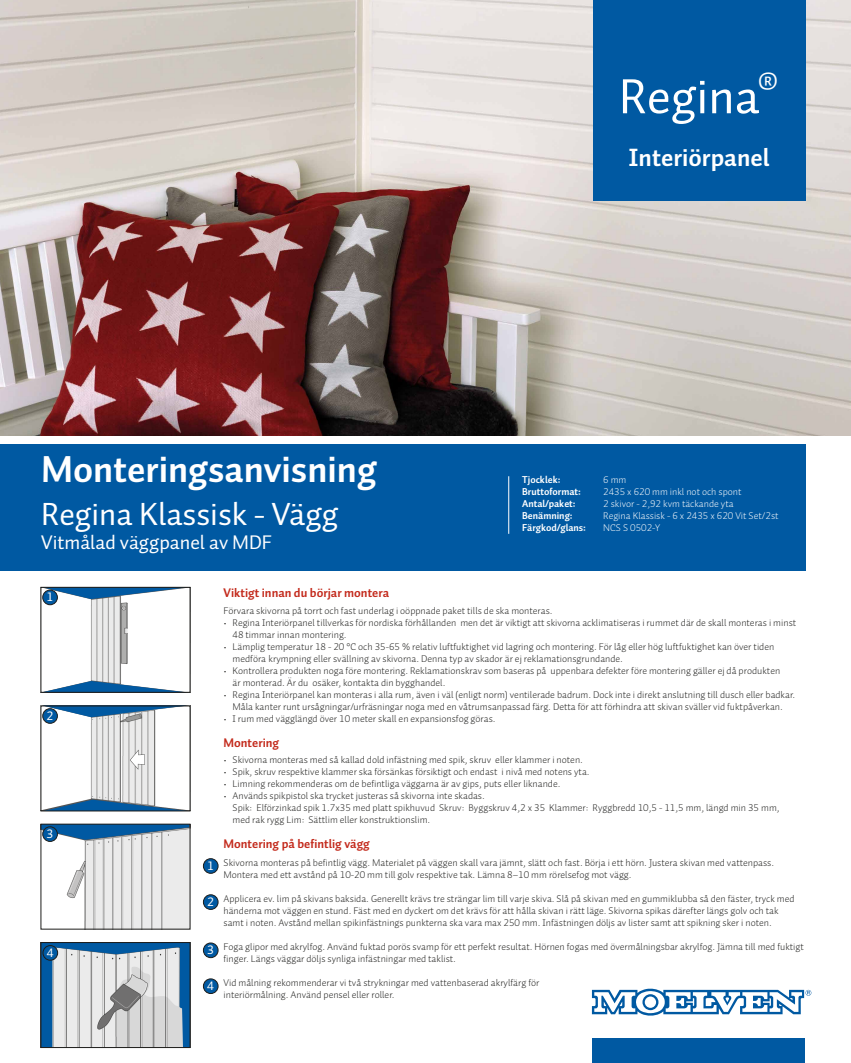
<style>
.page{position:relative;width:851px;height:1063px;background:#fff}
.page>*{position:absolute;margin:0;border:0;box-sizing:border-box;transform-origin:0 0}
.t1{font:50px "Auto 1 TF Regular";color:#fff}
.t2{font:37.5px "Auto 1 TF Bold";color:#fff}
.t3{font:32.5px "Auto 1 TF Regular";color:#fff}
.t4{font:25px "Auto 1 TF Bold";color:#fff}
.t5{font:20px "Auto 1 TF Regular";color:#fff}
.t6{font:12.5px "Auto 1 TF Bold";color:#c32a1c}
.t7{font:12.5px "Auto 1 TF Regular";color:#fff}
.t8{font:10px/12px "Auto 1 TF Light";color:#1d1d1b}
.t9{font:10px "Auto 1 TF Light";color:#fff}
.t10{font:10px "Auto 1 TF Bold";color:#fff}
</style>
<div class="page">
<img style="left:0;top:0;width:850px;height:435px">
<svg style="left:591px;top:988px;width:220px;height:28px"></svg>
<div style="left:592px;top:1038px;width:212px;height:25px;background:#0059a2"></div>
<div style="left:593px;top:0;width:212px;height:201px;background:#0059a2"></div>
<div style="left:0;top:444px;width:805px;height:126px;background:#0059a2"></div>
<img style="left:44px;top:599px;width:84px;height:82px">
<svg style="left:43px;top:589px;width:134px;height:10px"></svg>
<svg style="left:47px;top:681px;width:129px;height:10px"></svg>
<div style="left:41px;top:587px;width:149px;height:106px;border:1px solid #1d1d1b"></div>
<div style="left:43px;top:590px;width:14px;height:15px;background:#0059a2;border-radius:50%"></div>
<div style="left:42px;top:590px;width:16px;height:15px;border:1px solid #1d1d1b;border-radius:50%"></div>
<img style="left:44px;top:717px;width:112px;height:83px">
<div style="left:43px;top:709px;width:14px;height:14px;background:#0059a2;border-radius:50%"></div>
<div style="left:42px;top:708px;width:16px;height:16px;border:1px solid #1d1d1b;border-radius:50%"></div>
<svg style="left:47px;top:800px;width:130px;height:9px"></svg>
<svg style="left:43px;top:705px;width:144px;height:12px"></svg>
<img style="left:46px;top:840px;width:142px;height:88px">
<svg style="left:43px;top:826px;width:145px;height:14px;background:#5488b3"></svg>
<div style="left:41px;top:824px;width:149px;height:106px;border:1px solid #1d1d1b"></div>
<div style="left:43px;top:827px;width:14px;height:14px;background:#0059a2;border-radius:50%"></div>
<div style="left:42px;top:826px;width:16px;height:16px;border:1px solid #1d1d1b;border-radius:50%"></div>
<svg style="left:43px;top:944px;width:145px;height:102px;background:#b0bfcb"></svg>
<div style="left:41px;top:942px;width:149px;height:106px;border:1px solid #1d1d1b"></div>
<div style="left:43px;top:946px;width:15px;height:14px;background:#0059a2;border-radius:50%"></div>
<div style="left:43px;top:945px;width:15px;height:16px;border:1px solid #1d1d1b;border-radius:50%"></div>
<div style="left:203px;top:859px;width:15px;height:14px;background:#0059a2;border-radius:50%"></div>
<div style="left:203px;top:858px;width:15px;height:16px;border:1px solid #1d1d1b;border-radius:50%"></div>
<div style="left:203px;top:895px;width:15px;height:14px;background:#0059a2;border-radius:50%"></div>
<div style="left:203px;top:894px;width:15px;height:16px;border:1px solid #1d1d1b;border-radius:50%"></div>
<div style="left:203px;top:979px;width:15px;height:15px;background:#0059a2;border-radius:50%"></div>
<div style="left:203px;top:979px;width:15px;height:15px;border:1px solid #1d1d1b;border-radius:50%"></div>
<div style="left:203px;top:943px;width:15px;height:15px;background:#0059a2;border-radius:50%"></div>
<div style="left:203px;top:943px;width:15px;height:15px;border:1px solid #1d1d1b;border-radius:50%"></div>
<hr style="left:508px;top:476px;width:1px;height:58px;background:#fff">
<h1 class="t1" style="left:618px;top:65px;width:161px">Regina<sup>®</sup></h1>
<h3 class="t4" style="left:628px;top:141px;width:143px">Interiörpanel</h3>
<h2 class="t2" style="left:41px;top:445px;width:337px">Monteringsanvisning</h2>
<h3 class="t3" style="left:41px;top:494px;width:299px">Regina Klassisk - Vägg</h3>
<h3 class="t5" style="left:41px;top:529px;width:232px">Vitmålad väggpanel av MDF</h3>
<p class="t7" style="left:47px;top:589px;width:8px">1</p>
<p class="t10" style="left:522px;top:474px;width:40px">Tjocklek:</p>
<p class="t9" style="left:603px;top:474px;width:25px">6 mm</p>
<p class="t10" style="left:522px;top:486px;width:60px">Bruttoformat:</p>
<p class="t9" style="left:603px;top:486px;width:140px">2435 x 620 mm inkl not och spont</p>
<p class="t10" style="left:522px;top:498px;width:55px">Antal/paket:</p>
<p class="t9" style="left:603px;top:498px;width:132px">2 skivor - 2,92 kvm täckande yta</p>
<p class="t10" style="left:522px;top:510px;width:52px">Benämning:</p>
<p class="t9" style="left:603px;top:510px;width:177px">Regina Klassisk - 6 x 2435 x 620 Vit Set/2st</p>
<p class="t10" style="left:522px;top:522px;width:65px">Färgkod/glans:</p>
<p class="t9" style="left:603px;top:522px;width:58px">NCS S 0502-Y</p>
<p class="t6" style="left:223px;top:585px;width:167px">Viktigt innan du börjar montera</p>
<p class="t8" style="left:223px;top:604px;width:330px">Förvara skivorna på torrt och fast underlag i oöppnade paket tills de ska monteras.</p>
<p class="t8" style="left:232px;top:616px;width:565px;text-indent:-9px">• Regina Interiörpanel tillverkas för nordiska förhållanden men det är viktigt att skivorna acklimatiseras i rummet där de skall monteras i minst<br>48 timmar innan montering.</p>
<p class="t8" style="left:232px;top:640px;width:543px;text-indent:-9px">• Lämplig temperatur 18 - 20 °C och 35-65 % relativ luftfuktighet vid lagring och montering. För låg eller hög luftfuktighet kan över tiden medföra krympning eller svällning av skivorna. Denna typ av skador är ej reklamationsgrundande.</p>
<p class="t8" style="left:232px;top:664px;width:549px;text-indent:-9px">• Kontrollera produkten noga före montering. Reklamationskrav som baseras på uppenbara defekter före montering gäller ej då produkten är monterad. Är du osäker, kontakta din bygghandel.</p>
<p class="t8" style="left:223px;top:688px;width:573px;text-align:center">• Regina Interiörpanel kan monteras i alla rum, även i väl (enligt norm) ventilerade badrum. Dock inte i direkt anslutning till dusch eller badkar.<br>Måla kanter runt ursågningar/urfräsningar noga med en våtrumsanpassad färg. Detta för att förhindra att skivan sväller vid fuktpåverkan.</p>
<p class="t8" style="left:223px;top:712px;width:273px">• I rum med vägglängd över 10 meter skall en expansionsfog göras.</p>
<p class="t6" style="left:223px;top:735px;width:57px">Montering</p>
<p class="t8" style="left:223px;top:753px;width:361px">• Skivorna monteras med så kallad dold infästning med spik, skruv eller klammer i noten.</p>
<p class="t8" style="left:223px;top:765px;width:367px">• Spik, skruv respektive klammer ska försänkas försiktigt och endast i nivå med notens yta.</p>
<p class="t8" style="left:223px;top:777px;width:338px">• Limning rekommenderas om de befintliga väggarna är av gips, puts eller liknande.</p>
<p class="t8" style="left:232px;top:789px;width:548px;text-indent:-9px">• Används spikpistol ska trycket justeras så skivorna inte skadas.<br>Spik: Elförzinkad spik 1.7x35 med platt spikhuvud Skruv: Byggskruv 4,2 x 35 Klammer: Ryggbredd 10,5 - 11,5 mm, längd min 35 mm, med rak rygg Lim: Sättlim eller konstruktionslim.</p>
<p class="t6" style="left:223px;top:836px;width:148px">Montering på befintlig vägg</p>
<p class="t8" style="left:223px;top:856px;width:552px">Skivorna monteras på befintlig vägg. Materialet på väggen skall vara jämnt, slätt och fast. Börja i ett hörn. Justera skivan med vattenpass.<br>Montera med ett avstånd på 10-20 mm till golv respektive tak. Lämna 8–10 mm rörelsefog mot vägg.</p>
<p class="t8" style="left:223px;top:892px;width:572px">Applicera ev. lim på skivans baksida. Generellt krävs tre strängar lim till varje skiva. Slå på skivan med en gummiklubba så den fäster, tryck med händerna mot väggen en stund. Fäst med en dyckert om det krävs för att hålla skivan i rätt läge. Skivorna spikas därefter längs golv och tak samt i noten. Avstånd mellan spikinfästnings punkterna ska vara max 250 mm. Infästningen döljs av lister samt att spikning sker i noten.</p>
<p class="t8" style="left:223px;top:940px;width:581px">Foga glipor med akrylfog. Använd fuktad porös svamp för ett perfekt resultat. Hörnen fogas med övermålningsbar akrylfog. Jämna till med fuktigt finger. Längs väggar döljs synliga infästningar med taklist.</p>
<p class="t8" style="left:223px;top:976px;width:317px">Vid målning rekommenderar vi två strykningar med vattenbaserad akrylfärg för interiörmålning. Använd pensel eller roller.</p>
<p class="t7" style="left:47px;top:708px;width:8px">2</p>
<p class="t7" style="left:47px;top:826px;width:8px">3</p>
<p class="t7" style="left:207px;top:858px;width:8px">1</p>
<p class="t7" style="left:207px;top:894px;width:8px">2</p>
<p class="t7" style="left:207px;top:942px;width:8px">3</p>
<p class="t7" style="left:47px;top:945px;width:8px">4</p>
<p class="t7" style="left:207px;top:978px;width:8px">4</p>
</div>
